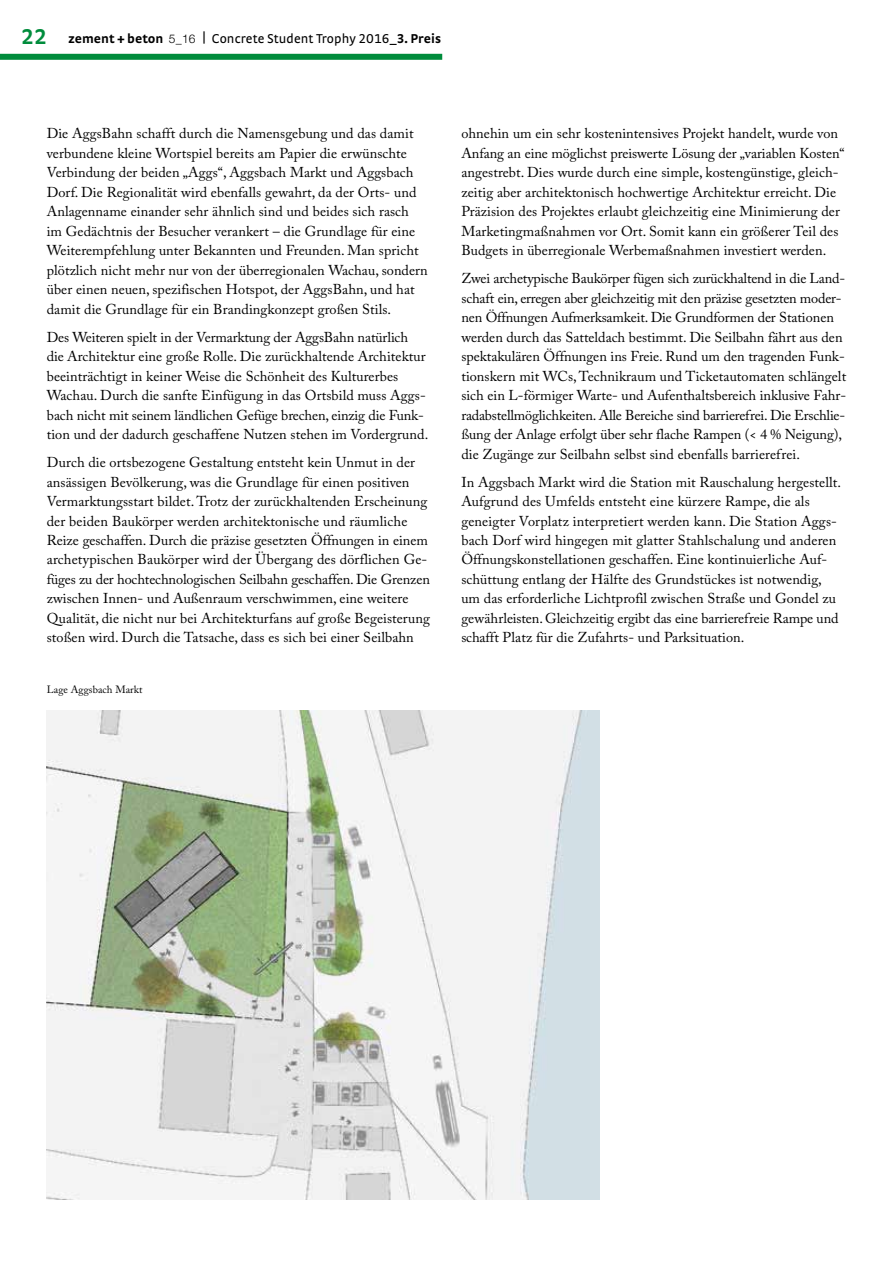
<style>
.page{position:relative;width:893px;height:1263px;background:#fff}
.page>*{position:absolute;margin:0;border:0;box-sizing:border-box;transform-origin:0 0}
.t1{font:700 22.5px "Strada TF";color:#008c3c}
.t2{font:14.25px/19.5px "Adobe Caslon Pro";letter-spacing:.005em;color:#000}
.t3{font:13.5px "Strada TF";letter-spacing:.005em;color:#000}
.t4{font:700 13.5px "Strada";color:#000}
.t5{font:10.5px "Adobe Caslon Pro";letter-spacing:.005em;color:#000}
.s1{font-weight:700}
.s2{font-family:"Helvetica Neue LT";font-weight:300;font-size:12px}
</style>
<div class="page">
<div style="left:0;top:54px;width:442px;height:6px;background:#008c3c"></div>
<img style="left:47px;top:710px;width:553px;height:489px">
<h1 class="t1" style="left:21px;top:23px;width:27px">22</h1>
<p class="t3" style="left:202px;top:31px;width:240px"><sup>|</sup> Concrete Student Trophy 2016_<span class="s1">3. Preis</span></p>
<p class="t4" style="left:68px;top:31px;width:129px">zement + beton <span class="s2">5_16</span></p>
<p class="t2" style="left:47px;top:123px;width:383px">Die AggsBahn schafft durch die Namensgebung und das damit verbundene kleine Wortspiel bereits am Papier die erwünschte Verbindung der beiden „Aggs“, Aggsbach Markt und Aggsbach Dorf. Die Regionalität wird ebenfalls gewahrt, da der Orts- und Anlagenname einander sehr ähnlich sind und beides sich rasch im Gedächtnis der Besucher verankert – die Grundlage für eine Weiterempfehlung unter Bekannten und Freunden. Man spricht plötzlich nicht mehr nur von der überregionalen Wachau, sondern über einen neuen, spezifischen Hotspot, der AggsBahn, und hat damit die Grundlage für ein Brandingkonzept großen Stils.</p>
<p class="t2" style="left:47px;top:327px;width:383px">Des Weiteren spielt in der Vermarktung der AggsBahn natürlich die Architektur eine große Rolle. Die zurückhaltende Architektur beeinträchtigt in keiner Weise die Schönheit des Kulturerbes Wachau. Durch die sanfte Einfügung in das Ortsbild muss Aggs&shy;bach nicht mit seinem ländlichen Gefüge brechen, einzig die Funk&shy;tion und der dadurch geschaffene Nutzen stehen im Vordergrund.</p>
<p class="t2" style="left:47px;top:452px;width:385px">Durch die ortsbezogene Gestaltung entsteht kein Unmut in der ansässigen Bevölkerung, was die Grundlage für einen positiven Vermarktungsstart bildet. Trotz der zurückhaltenden Erscheinung der beiden Baukörper werden architektonische und räumliche Reize geschaffen. Durch die präzise gesetzten Öffnungen in einem archetypischen Baukörper wird der Übergang des dörflichen Ge&shy;füges zu der hochtechnologischen Seilbahn geschaffen. Die Grenzen zwischen Innen- und Außenraum verschwimmen, eine weitere Qualität, die nicht nur bei Architekturfans auf große Begeisterung stoßen wird. Durch die Tatsache, dass es sich bei einer Seilbahn</p>
<p class="t5" style="left:47px;top:684px;width:97px">Lage Aggsbach Markt</p>
<p class="t2" style="left:461px;top:123px;width:385px">ohnehin um ein sehr kostenintensives Projekt handelt, wurde von Anfang an eine möglichst preiswerte Lösung der „variablen Kosten“ angestrebt. Dies wurde durch eine simple, kostengünstige, gleich&shy;zeitig aber architektonisch hochwertige Architektur erreicht. Die Präzision des Projektes erlaubt gleichzeitig eine Minimierung der Marketingmaßnahmen vor Ort. Somit kann ein größerer Teil des Budgets in überregionale Werbemaßnahmen investiert werden.</p>
<p class="t2" style="left:461px;top:268px;width:386px">Zwei archetypische Baukörper fügen sich zurückhaltend in die Land&shy;schaft ein, erregen aber gleichzeitig mit den präzise gesetzten moder&shy;nen Öffnungen Aufmerksamkeit. Die Grundformen der Stationen werden durch das Satteldach bestimmt. Die Seilbahn fährt aus den spektakulären Öffnungen ins Freie. Rund um den tragenden Funk&shy;tionskern mit WCs, Technikraum und Ticketautomaten schlängelt sich ein L-förmiger Warte- und Aufenthaltsbereich inklusive Fahr&shy;radabstellmöglichkeiten. Alle Bereiche sind barrierefrei. Die Erschlie&shy;ßung der Anlage erfolgt über sehr flache Rampen (&lt; 4 % Neigung), die Zugänge zur Seilbahn selbst sind ebenfalls barrierefrei.</p>
<p class="t2" style="left:461px;top:472px;width:381px">In Aggsbach Markt wird die Station mit Rauschalung hergestellt.<br>Aufgrund des Umfelds entsteht eine kürzere Rampe, die als geneigter Vorplatz interpretiert werden kann. Die Station Aggs&shy;bach Dorf wird hingegen mit glatter Stahlschalung und anderen Öffnungskonstellationen geschaffen. Eine kontinuierliche Auf&shy;schüttung entlang der Hälfte des Grundstückes ist notwendig, um das erforderliche Lichtprofil zwischen Straße und Gondel zu gewährleisten. Gleichzeitig ergibt das eine barrierefreie Rampe und schafft Platz für die Zufahrts- und Parksituation.</p>
</div>
